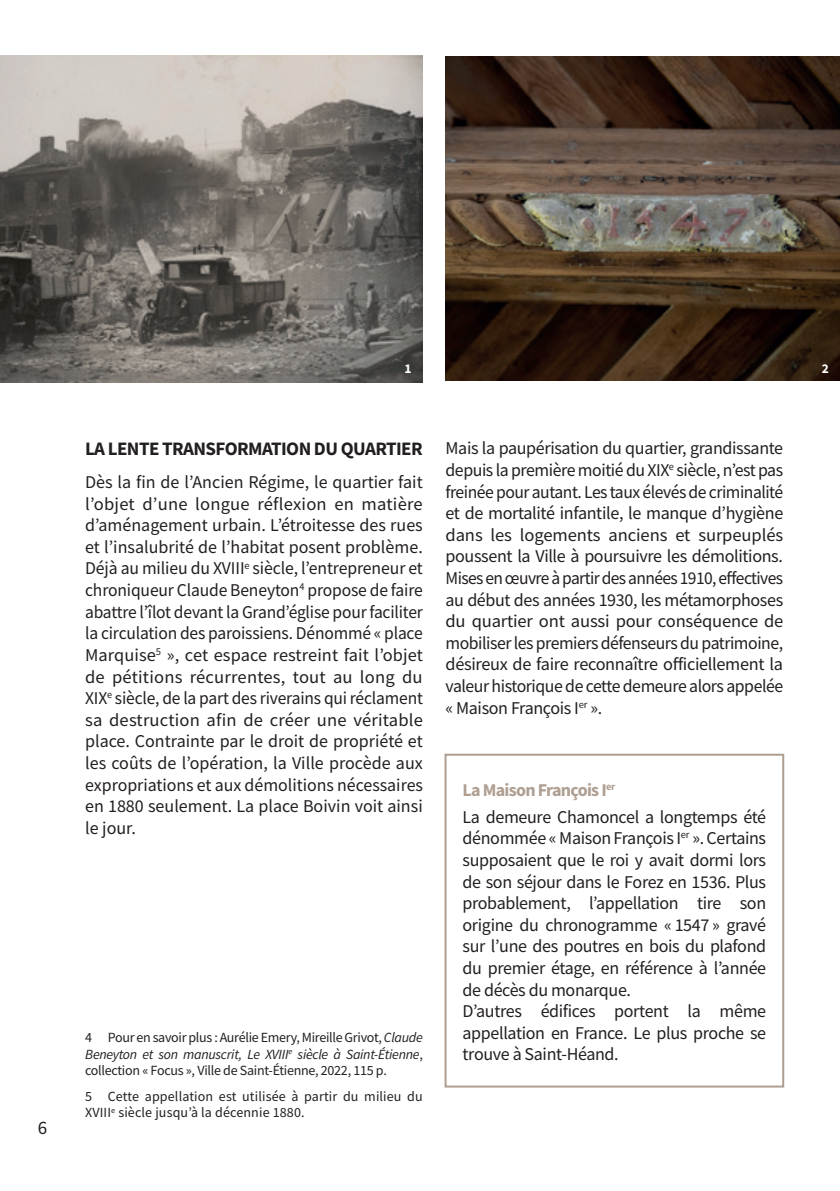
<style>
.page{position:relative;width:840px;height:1191px;background:#fff}
.page>*{position:absolute;margin:0;border:0;box-sizing:border-box;transform-origin:0 0}
.t1{font:700 19px "Source Sans Pro";letter-spacing:-.03em;color:#231f20}
.t2{font:19px "Source Sans Pro";color:#231f20}
.t3{font:18px/21.6px "Source Sans Pro";letter-spacing:-.02em;color:#231f20;text-align:justify}
.t4{font:14px/16.8px "Source Sans Pro";letter-spacing:.01em;color:#231f20;text-align:justify}
.t5{font:700 13.4px "Source Sans Pro";color:#fff}
.s1{font-style:italic}
.s2{font-weight:700;color:#af9f92}
</style>
<div class="page">
<img style="left:445px;top:57px;width:394px;height:324px">
<div style="left:444px;top:753px;width:339px;height:334px;border:2px solid #af9f92"></div>
<img style="left:0;top:55px;width:422px;height:327px">
<p class="t2" style="left:38px;top:1116px;width:11px">6</p>
<p class="t5" style="left:404px;top:359px;width:9px">1</p>
<p class="t1" style="left:85px;top:436px;width:339px">LA LENTE TRANSFORMATION DU QUARTIER</p>
<p class="t3" style="left:85px;top:471px;width:339px">Dès la fin de l’Ancien Régime, le quartier fait l’objet d’une longue réflexion en matière d’aménagement urbain. L’étroitesse des rues et l’insalubrité de l’habitat posent problème.<br>Déjà au milieu du XVIII<sup>e</sup> siècle, l’entrepreneur et chroniqueur Claude Beneyton<sup>4</sup> propose de faire abattre l’îlot devant la Grand’église pour faciliter la circulation des paroissiens. Dénommé « place Marquise<sup>5</sup> », cet espace restreint fait l’objet de pétitions récurrentes, tout au long du XIX<sup>e</sup> siècle, de la part des riverains qui réclament sa destruction afin de créer une véritable place. Contrainte par le droit de propriété et les coûts de l’opération, la Ville procède aux expropriations et aux démolitions nécessaires en 1880 seulement. La place Boivin voit ainsi le jour.</p>
<p class="t4" style="left:85px;top:1028px;width:339px">4 Pour en savoir plus : Aurélie Emery, Mireille Grivot, <span class="s1">Claude Beneyton et son manuscrit, Le XVIII</span><sup>e</sup> <span class="s1">siècle à Saint-Étienne</span>, collection « Focus », Ville de Saint-Étienne, 2022, 115 p.</p>
<p class="t4" style="left:85px;top:1087px;width:339px">5 Cette appellation est utilisée à partir du milieu du<br>XVIII<sup>e</sup> siècle jusqu’à la décennie 1880.</p>
<p class="t3" style="left:445px;top:437px;width:339px">Mais la paupérisation du quartier, grandissante depuis la première moitié du XIX<sup>e</sup> siècle, n’est pas freinée pour autant. Les taux élevés de criminalité et de mortalité infantile, le manque d’hygiène dans les logements anciens et surpeuplés poussent la Ville à poursuivre les démolitions.<br>Mises en œuvre à partir des années 1910, effectives au début des années 1930, les métamorphoses du quartier ont aussi pour conséquence de mobiliser les premiers défenseurs du patrimoine, désireux de faire reconnaître officiellement la valeur historique de cette demeure alors appelée « Maison François I<sup>er</sup> ».</p>
<p class="t3" style="left:462px;top:776px;width:305px;line-height:27.2px"><span class="s2">La Maison François I</span><sup>er<br></sup>La demeure Chamoncel a longtemps été</p>
<p class="t3" style="left:462px;top:827px;width:305px;text-align:left">dénommée « Maison François I<sup>er</sup> ». Certains supposaient que le roi y avait dormi lors de son séjour dans le Forez en 1536. Plus probablement, l’appellation tire son origine du chronogramme « 1547 » gravé sur l’une des poutres en bois du plafond du premier étage, en référence à l’année de décès du monarque.<br>D’autres édifices portent la même appellation en France. Le plus proche se trouve à Saint-Héand.</p>
<p class="t5" style="left:821px;top:359px;width:9px">2</p>
</div>
